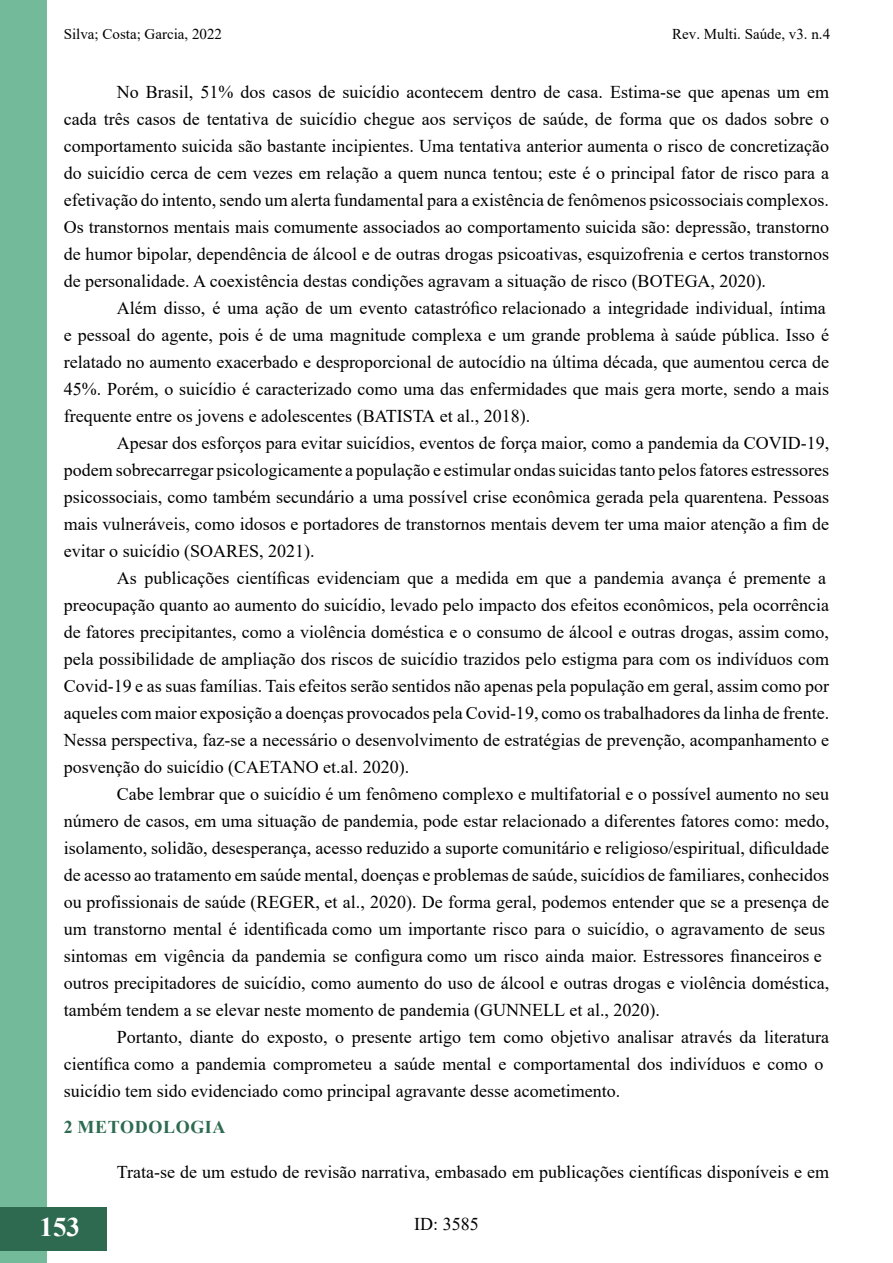
<style>
.page{position:relative;width:893px;height:1263px;background:#fff}
.page>*{position:absolute;margin:0;border:0;box-sizing:border-box;transform-origin:0 0}
.t1{font:700 27px "Times New Roman";color:#fff}
.t2{font:18px/27px "Times New Roman";color:#000}
.t3{font:700 18px "Times New Roman";letter-spacing:.035em;color:#2d6a4f}
.t4{font:15px "Times New Roman";color:#000}
</style>
<div class="page">
<div style="left:0;top:1px;width:47px;height:1262px;background:#73ba9b"></div>
<div style="left:0;top:1207px;width:106px;height:43px;background:#2d6a4f"></div>
<p class="t4" style="left:64px;top:24px;width:160px">Silva; Costa; Garcia, 2022</p>
<p class="t4" style="left:672px;top:24px;width:159px">Rev. Multi. Saúde, v3. n.4</p>
<p class="t2" style="left:64px;top:77px;width:767px;text-align:justify;text-indent:53px">No Brasil, 51% dos casos de suicídio acontecem dentro de casa. Estima-se que apenas um em cada três casos de tentativa de suicídio chegue aos serviços de saúde, de forma que os dados sobre o comportamento suicida são bastante incipientes. Uma tentativa anterior aumenta o risco de concretização do suicídio cerca de cem vezes em relação a quem nunca tentou; este é o principal fator de risco para a efetivação do intento, sendo um alerta fundamental para a existência de fenômenos psicossociais complexos.<br>Os transtornos mentais mais comumente associados ao comportamento suicida são: depressão, transtorno de humor bipolar, dependência de álcool e de outras drogas psicoativas, esquizofrenia e certos transtornos de personalidade. A coexistência destas condições agravam a situação de risco (BOTEGA, 2020).</p>
<p class="t2" style="left:64px;top:293px;width:767px;text-indent:53px">Além disso, é uma ação de um evento catastrófico relacionado a integridade individual, íntima e pessoal do agente, pois é de uma magnitude complexa e um grande problema à saúde pública. Isso é relatado no aumento exacerbado e desproporcional de autocídio na última década, que aumentou cerca de 45%. Porém, o suicídio é caracterizado como uma das enfermidades que mais gera morte, sendo a mais frequente entre os jovens e adolescentes (BATISTA et al., 2018).</p>
<p class="t2" style="left:64px;top:428px;width:767px;text-align:justify;text-indent:53px">Apesar dos esforços para evitar suicídios, eventos de força maior, como a pandemia da COVID-19, podem sobrecarregar psicologicamente a população e estimular ondas suicidas tanto pelos fatores estressores psicossociais, como também secundário a uma possível crise econômica gerada pela quarentena. Pessoas mais vulneráveis, como idosos e portadores de transtornos mentais devem ter uma maior atenção a fim de evitar o suicídio (SOARES, 2021).</p>
<p class="t2" style="left:64px;top:563px;width:767px;text-indent:53px">As publicações científicas evidenciam que a medida em que a pandemia avança é premente a preocupação quanto ao aumento do suicídio, levado pelo impacto dos efeitos econômicos, pela ocorrência de fatores precipitantes, como a violência doméstica e o consumo de álcool e outras drogas, assim como, pela possibilidade de ampliação dos riscos de suicídio trazidos pelo estigma para com os indivíduos com Covid-19 e as suas famílias. Tais efeitos serão sentidos não apenas pela população em geral, assim como por aqueles com maior exposição a doenças provocados pela Covid-19, como os trabalhadores da linha de frente.<br>Nessa perspectiva, faz-se a necessário o desenvolvimento de estratégias de prevenção, acompanhamento e posvenção do suicídio (CAETANO et.al. 2020).</p>
<p class="t2" style="left:64px;top:779px;width:767px;text-indent:53px">Cabe lembrar que o suicídio é um fenômeno complexo e multifatorial e o possível aumento no seu número de casos, em uma situação de pandemia, pode estar relacionado a diferentes fatores como: medo, isolamento, solidão, desesperança, acesso reduzido a suporte comunitário e religioso/espiritual, dificuldade de acesso ao tratamento em saúde mental, doenças e problemas de saúde, suicídios de familiares, conhecidos ou profissionais de saúde (REGER, et al., 2020). De forma geral, podemos entender que se a presença de um transtorno mental é identificada como um importante risco para o suicídio, o agravamento de seus sintomas em vigência da pandemia se configura como um risco ainda maior. Estressores financeiros e outros precipitadores de suicídio, como aumento do uso de álcool e outras drogas e violência doméstica, também tendem a se elevar neste momento de pandemia (GUNNELL et al., 2020).</p>
<p class="t2" style="left:64px;top:1022px;width:767px;text-indent:53px">Portanto, diante do exposto, o presente artigo tem como objetivo analisar através da literatura científica como a pandemia comprometeu a saúde mental e comportamental dos indivíduos e como o suicídio tem sido evidenciado como principal agravante desse acometimento.</p>
<p class="t3" style="left:64px;top:1114px;width:163px">2 METODOLOGIA</p>
<p class="t2" style="left:117px;top:1157px;width:714px">Trata-se de um estudo de revisão narrativa, embasado em publicações científicas disponíveis e em</p>
<h1 class="t1" style="left:40px;top:1207px;width:42px">153</h1>
<p class="t2" style="left:414px;top:1210px;width:66px">ID: 3585</p>
</div>
